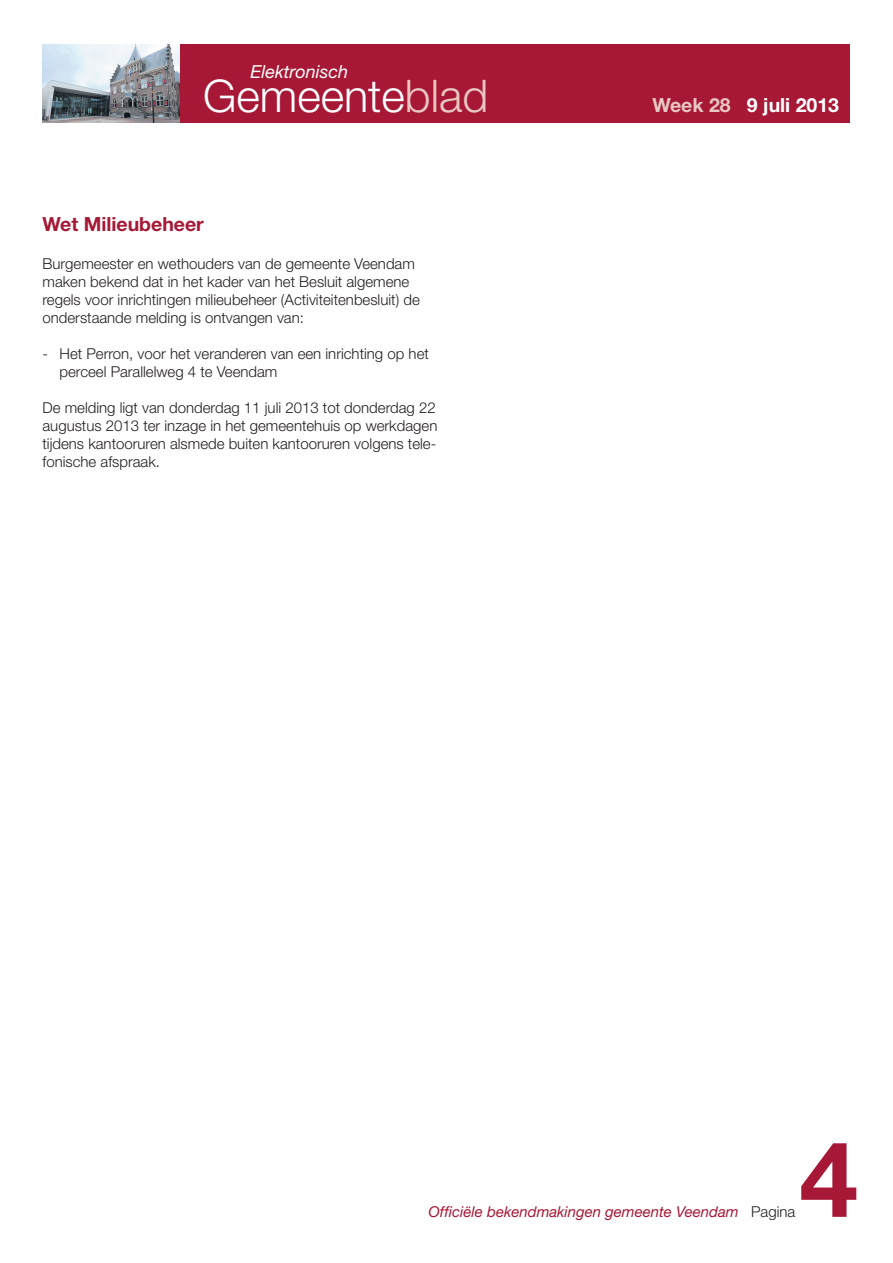
<style>
.page{position:relative;width:893px;height:1263px;background:#fff}
.page>*{position:absolute;margin:0;border:0;box-sizing:border-box;transform-origin:0 0}
.t1{font:700 105px "Helvetica Neue LT Std";color:#a61836}
.t2{font:300 45px "Helvetica Neue LT Std";color:#fff}
.t3{font:700 19.5px "Helvetica Neue LT Std";color:#a61836}
.t4{font:700 19.5px "Helvetica Neue LT Std";color:#fff}
.t5{font:italic 18px "Helvetica Neue LT Std";color:#fff}
.t6{font:300 15px/18px "Helvetica Neue LT Std";color:#231f20}
.t7{font:italic 15px "Helvetica Neue LT Std";color:#a61836}
.s1{color:#e9c7c3}
.s2{font-weight:300;font-style:normal;color:#231f20}
</style>
<div class="page">
<div style="left:43px;top:44px;width:807px;height:79px;background:#a61836"></div>
<img style="left:43px;top:44px;width:137px;height:79px">
<p class="t5" style="left:250px;top:65px;width:99px">Elektronisch</p>
<h2 class="t2" style="left:203px;top:80px;width:287px">Gemeente<span class="s1">blad</span></h2>
<h3 class="t3" style="left:43px;top:217px;width:163px">Wet Milieubeheer</h3>
<p class="t6" style="left:43px;top:256px;width:379px">Burgemeester en wethouders van de gemeente Veendam maken bekend dat in het kader van het Besluit algemene regels voor inrichtingen milieubeheer (Activiteitenbesluit) de onderstaande melding is ontvangen van:</p>
<p class="t6" style="left:60px;top:346px;width:371px;text-indent:-17px">- Het Perron, voor het veranderen van een inrichting op het perceel Parallelweg 4 te Veendam</p>
<p class="t6" style="left:43px;top:400px;width:396px;text-align:justify">De melding ligt van donderdag 11 juli 2013 tot donderdag 22 augustus 2013 ter inzage in het gemeentehuis op werkdagen tijdens kantooruren alsmede buiten kantooruren volgens tele&shy;fonische afspraak.</p>
<h3 class="t4" style="left:652px;top:98px;width:188px"><span class="s1">Week 28</span> 9 juli 2013</h3>
<h1 class="t1" style="left:800px;top:1142px;width:60px">4</h1>
<p class="t7" style="left:429px;top:1206px;width:368px">Officiële bekendmakingen gemeente Veendam <span class="s2">Pagina</span></p>
</div>
